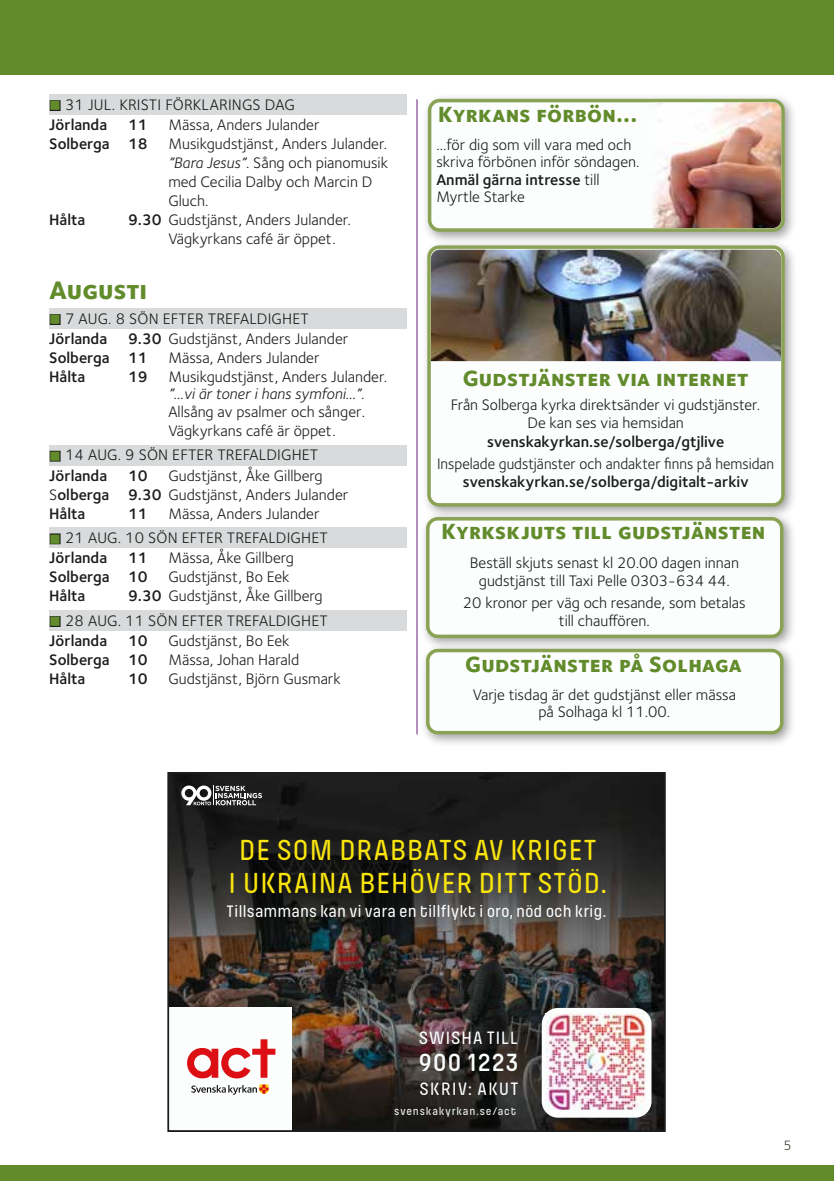
<style>
.page{position:relative;width:834px;height:1181px;background:#fff}
.page>*{position:absolute;margin:0;border:0;box-sizing:border-box;transform-origin:0 0}
.t1{font:500 30.1px/33.1px "Pilcrow Soft";letter-spacing:.02em;color:#f9e50d;text-align:center}
.t2{font:800 26.25px "Foundry Sterling OT3";color:#628b2b}
.t3{font:600 25.9px "Pilcrow Soft";letter-spacing:.035em;color:#fcfefe}
.t4{font:800 22.75px "Foundry Sterling OT3";letter-spacing:.01em;color:#628b2b}
.t5{font:500 18.72px "Pilcrow Soft";letter-spacing:.055em;color:#fcfefe}
.t6{font:500 17.15px "Pilcrow Soft";color:#fcfefe}
.t7{font:15.75px/18.9px "Foundry Sterling OT3";color:#1b1d1c}
.t8{font:600 15.75px "Foundry Sterling OT3";color:#1b1d1c}
.t9{font:15.75px "Foundry Sterling OT3";color:#1b1d1c;scale:.96 1}
.t10{font:14px "Foundry Sterling OT3";color:#45433a}
.t11{font:500 11.55px "Pilcrow Soft";letter-spacing:.075em;color:#fcfefe}
.s1{font-style:italic}
.s2{font-weight:600}
</style>
<div class="page">
<div style="left:0;top:1165px;width:833px;height:16px;background:#628b2b"></div>
<div style="left:0;top:0;width:833px;height:75px;background:#628b2b"></div>
<hr style="left:416px;top:99px;width:1px;height:635px;background:#6c1f7e">
<div style="left:49px;top:94px;width:357px;height:21px;background:#d8dadb"></div>
<div style="left:49px;top:308px;width:357px;height:21px;background:#d8dadb"></div>
<div style="left:49px;top:445px;width:357px;height:20px;background:#d8dadb"></div>
<div style="left:49px;top:527px;width:357px;height:21px;background:#d8dadb"></div>
<div style="left:49px;top:610px;width:357px;height:21px;background:#d8dadb"></div>
<div style="left:421px;top:239px;width:376px;height:281px;background:#1b1d1c;opacity:.42"></div>
<div style="left:429px;top:247px;width:353px;height:258px;background:#fcfefe;border-radius:10px"></div>
<div style="left:427px;top:245px;width:357px;height:261px;border:4px solid #8aa254;border-radius:10px"></div>
<img style="left:431px;top:250px;width:349px;height:111px">
<div style="left:420px;top:643px;width:376px;height:104px;background:#1b1d1c;opacity:.42"></div>
<div style="left:427px;top:650px;width:354px;height:82px;background:#fcfefe;border-radius:10px"></div>
<div style="left:426px;top:649px;width:357px;height:85px;border:4px solid #8aa254;border-radius:10px"></div>
<div style="left:420px;top:511px;width:376px;height:140px;background:#1b1d1c;opacity:.42"></div>
<div style="left:427px;top:519px;width:354px;height:117px;background:#fcfefe;border-radius:10px"></div>
<div style="left:426px;top:517px;width:357px;height:121px;border:4px solid #8aa254;border-radius:10px"></div>
<div style="left:421px;top:93px;width:376px;height:152px;background:#1b1d1c;opacity:.42"></div>
<div style="left:429px;top:101px;width:353px;height:129px;background:#fcfefe;border-radius:10px"></div>
<div style="left:428px;top:99px;width:356px;height:133px;border:4px solid #8aa254;border-radius:10px"></div>
<img style="left:646px;top:103px;width:135px;height:125px">
<img style="left:170px;top:775px;width:492px;height:354px">
<svg style="left:181px;top:785px;width:81px;height:20px"></svg>
<div style="left:541px;top:1008px;width:110px;height:109px;background:#fcfefe;border-radius:16px"></div>
<img style="left:545px;top:1013px;width:100px;height:96px">
<div style="left:168px;top:1008px;width:124px;height:123px;background:#fcfefe"></div>
<svg style="left:187px;top:1039px;width:88px;height:39px"></svg>
<svg style="left:191px;top:1084px;width:77px;height:10px"></svg>
<div style="left:167px;top:772px;width:498px;height:360px;border:2px solid #1b1d1c"></div>
<p class="t7" style="left:65px;top:94px;width:231px">31 JUL. KRISTI FÖRKLARINGS DAG</p>
<p class="t8" style="left:49px;top:113px;width:59px">Jörlanda</p>
<p class="t8" style="left:128px;top:113px;width:21px">11</p>
<p class="t7" style="left:168px;top:114px;width:153px">Mässa, Anders Julander</p>
<p class="t8" style="left:49px;top:131px;width:100px">Solberga 18</p>
<p class="t7" style="left:168px;top:133px;width:221px">Musikgudstjänst, Anders Julander. <span class="s1">”Bara Jesus”</span>. Sång och pianomusik med Cecilia Dalby och Marcin D<br>Gluch.</p>
<p class="t8" style="left:49px;top:207px;width:38px">Hålta</p>
<p class="t7" style="left:168px;top:209px;width:184px;text-indent:-40px"><span class="s2">9.30</span> Gudstjänst, Anders Julander.<br>Vägkyrkans café är öppet.</p>
<h2 class="t2" style="left:49px;top:268px;width:99px">Augusti</h2>
<p class="t7" style="left:65px;top:308px;width:245px">7 AUG. 8 SÖN EFTER TREFALDIGHET</p>
<p class="t8" style="left:49px;top:326px;width:59px">Jörlanda</p>
<p class="t7" style="left:49px;top:328px;width:300px;text-indent:79px"><span class="s2">9.30</span> Gudstjänst, Anders Julander<br><span class="s2">Solberga 11</span></p>
<p class="t7" style="left:168px;top:347px;width:153px">Mässa, Anders Julander</p>
<p class="t8" style="left:49px;top:364px;width:38px">Hålta</p>
<p class="t8" style="left:128px;top:364px;width:21px">19</p>
<p class="t7" style="left:168px;top:366px;width:220px">Musikgudstjänst, Anders Julander.</p>
<p class="t7" style="left:168px;top:384px;width:198px;line-height:18.2px;text-align:justify"><span class="s1">”…vi är toner i hans symfoni…”.<br></span>Allsång av psalmer och sånger<span class="s1">.<br></span>Vägkyrkans café är öppet.</p>
<p class="t7" style="left:65px;top:444px;width:254px">14 AUG. 9 SÖN EFTER TREFALDIGHET</p>
<p class="t8" style="left:49px;top:463px;width:59px">Jörlanda</p>
<p class="t8" style="left:128px;top:463px;width:21px">10</p>
<p class="t7" style="left:49px;top:465px;width:300px;text-indent:119px">Gudstjänst, Åke Gillberg<br>S<span class="s2">olberga 9.30</span> Gudstjänst, Anders Julander<br><span class="s2">Hålta</span></p>
<p class="t7" style="left:65px;top:500px;width:264px;line-height:24.2px;text-indent:103px">Mässa, Anders Julander<br>21 AUG. 10 SÖN EFTER TREFALDIGHET</p>
<p class="t8" style="left:49px;top:546px;width:59px">Jörlanda</p>
<p class="t8" style="left:128px;top:546px;width:21px">11</p>
<p class="t7" style="left:168px;top:548px;width:127px">Mässa, Åke Gillberg</p>
<p class="t8" style="left:49px;top:565px;width:100px">Solberga 10</p>
<p class="t7" style="left:168px;top:566px;width:123px">Gudstjänst, Bo Eek</p>
<p class="t8" style="left:49px;top:583px;width:38px">Hålta</p>
<p class="t8" style="left:128px;top:501px;width:21px">11</p>
<p class="t7" style="left:65px;top:583px;width:264px;line-height:24.2px;text-indent:63px"><span class="s2">9.30</span> Gudstjänst, Åke Gillberg<br>28 AUG. 11 SÖN EFTER TREFALDIGHET</p>
<p class="t8" style="left:49px;top:628px;width:59px">Jörlanda</p>
<p class="t8" style="left:128px;top:628px;width:21px">10</p>
<p class="t7" style="left:168px;top:630px;width:123px">Gudstjänst, Bo Eek</p>
<p class="t8" style="left:49px;top:647px;width:100px">Solberga 10</p>
<p class="t7" style="left:168px;top:649px;width:132px">Mässa, Johan Harald</p>
<p class="t8" style="left:49px;top:666px;width:38px">Hålta</p>
<p class="t8" style="left:128px;top:666px;width:21px">10</p>
<p class="t7" style="left:168px;top:668px;width:174px">Gudstjänst, Björn Gusmark</p>
<h3 class="t4" style="left:438px;top:96px;width:201px">Kyrkans förbön...</h3>
<p class="t7" style="left:436px;top:135px;width:205px;line-height:17.5px">...för dig som vill vara med och skriva förbönen inför söndagen.<br><span class="s2">Anmäl gärna intresse</span> till<br>Myrtle Starke</p>
<h3 class="t4" style="left:462px;top:359px;width:287px">Gudstjänster via internet</h3>
<p class="t7" style="left:451px;top:395px;width:311px;line-height:17.5px;text-align:center">Från Solberga kyrka direktsänder vi gudstjänster.<br>De kan ses via hemsidan</p>
<p class="t8" style="left:487px;top:429px;width:239px">svenskakyrkan.se/solberga/gtjlive</p>
<p class="t9" style="left:437px;top:452px;width:353px">Inspelade gudstjänster och andakter finns på hemsidan</p>
<p class="t8" style="left:462px;top:469px;width:287px">svenskakyrkan.se/solberga/digitalt-arkiv</p>
<h3 class="t4" style="left:441px;top:512px;width:325px">Kyrkskjuts till gudstjänsten</h3>
<p class="t7" style="left:469px;top:553px;width:271px;line-height:17.5px;text-align:center">Beställ skjuts senast kl 20.00 dagen innan gudstjänst till Taxi Pelle 0303-634 44.</p>
<p class="t7" style="left:463px;top:593px;width:284px;line-height:17.5px;text-align:center">20 kronor per väg och resande, som betalas till chauffören.</p>
<h3 class="t4" style="left:465px;top:645px;width:278px">Gudstjänster på Solhaga</h3>
<p class="t7" style="left:472px;top:685px;width:265px;line-height:17.5px;text-align:center">Varje tisdag är det gudstjänst eller mässa på Solhaga kl 11.00.</p>
<h1 class="t1" style="left:228px;top:834px;width:380px">DE SOM DRABBATS AV KRIGET<br>I UKRAINA BEHÖVER DITT STÖD.</h1>
<p class="t6" style="left:227px;top:903px;width:381px">Tillsammans kan vi vara en tillflykt i oro, nöd och krig.</p>
<p class="t5" style="left:418px;top:1028px;width:100px">SWISHA TILL</p>
<h3 class="t3" style="left:418px;top:1049px;width:101px">900 1223</h3>
<p class="t5" style="left:419px;top:1079px;width:100px">SKRIV: AKUT</p>
<p class="t11" style="left:394px;top:1105px;width:123px">svenskakyrkan.se/act</p>
<p class="t10" style="left:783px;top:1134px;width:10px">5</p>
</div>
